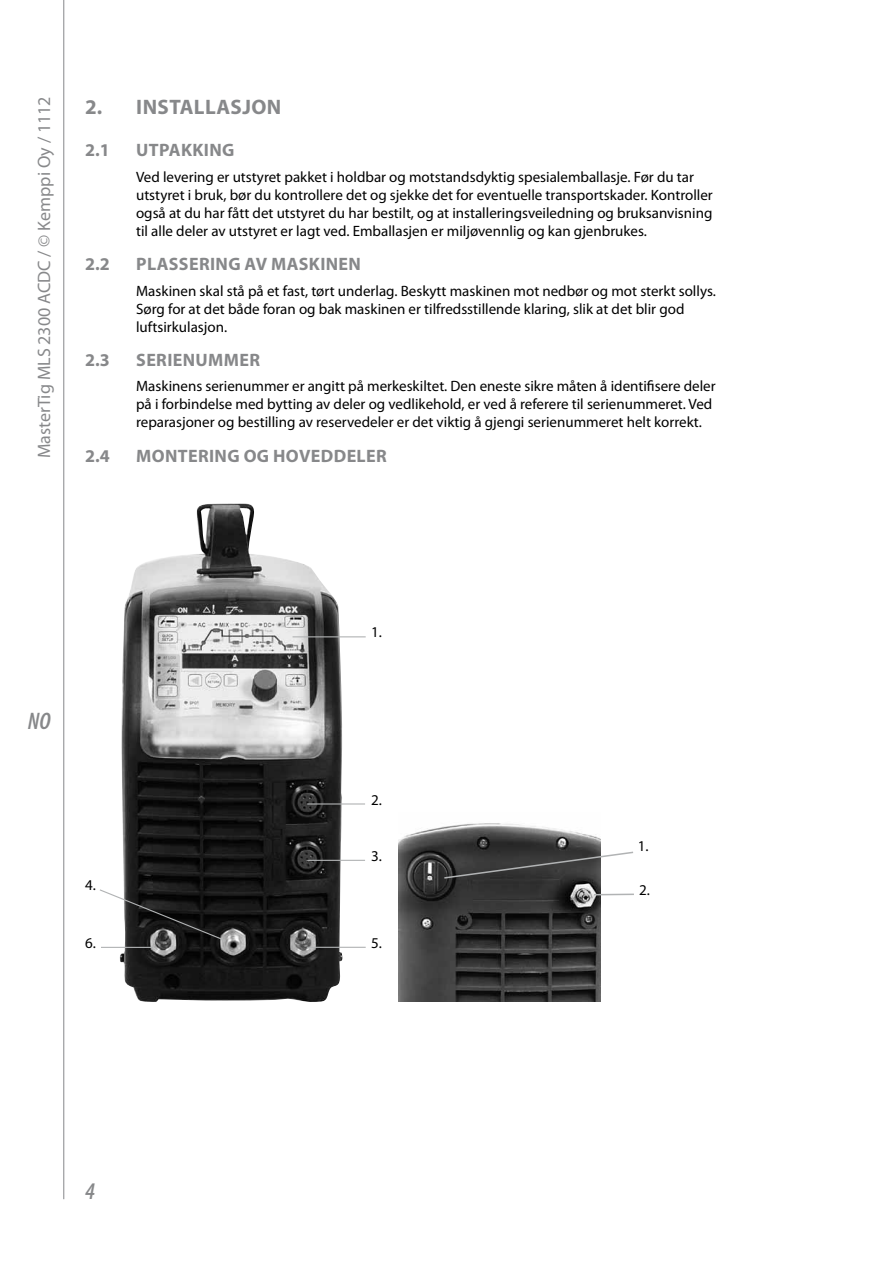
<style>
.page{position:relative;width:893px;height:1263px;background:#fff}
.page>*{position:absolute;margin:0;border:0;box-sizing:border-box;transform-origin:0 0}
.t1{font:italic 600 condensed 24px "Myriad Pro";color:#87888a}
.t2{font:700 21px "Myriad Pro";color:#87888a}
.t3{font:700 18px "Myriad Pro";letter-spacing:.02em;color:#87888a}
.t4{font:18px "Myriad Pro";color:#87888a}
.t5{font:15px/18px "Myriad Pro";color:#000}
</style>
<div class="page">
<img style="left:398px;top:823px;width:203px;height:178px">
<svg style="left:443px;top:851px;width:190px;height:29px"></svg>
<hr style="left:594px;top:893px;width:40px;height:2px;background:#b1b3b4">
<img style="left:119px;top:503px;width:225px;height:499px">
<hr style="left:101px;top:947px;width:52px;height:1px;background:#b1b3b4">
<svg style="left:100px;top:888px;width:127px;height:54px"></svg>
<hr style="left:307px;top:860px;width:58px;height:1px;background:#b1b3b4">
<hr style="left:307px;top:947px;width:59px;height:1px;background:#b1b3b4">
<hr style="left:307px;top:803px;width:58px;height:1px;background:#b1b3b4">
<hr style="left:293px;top:636px;width:73px;height:1px;background:#b1b3b4">
<hr style="left:63px;top:0;width:1px;height:1199px;background:#87888a">
<p class="t4" style="left:33px;top:458px;width:363px;rotate:-90deg">MasterTig MLS 2300 ACDC / © Kemppi Oy / 1112</p>
<h2 class="t2" style="left:85px;top:93px;width:108px">2. INSTALLAS</h2>
<h2 class="t2" style="left:242px;top:93px;width:24px">JON</h2>
<p class="t3" style="left:85px;top:139px;width:26px">2.1</p>
<p class="t3" style="left:136px;top:139px;width:100px">UTPAKKING</p>
<p class="t5" style="left:136px;top:168px;width:578px">Ved levering er utstyret pakket i holdbar og motstandsdyktig spesialemballasje. Før du tar utstyret i bruk, bør du kontrollere det og sjekke det for eventuelle transportskader. Kontroller også at du har fått det utstyret du har bestilt, og at installeringsveiledning og bruksanvisning til alle deler av utstyret er lagt ved. Emballasjen er miljøvennlig og kan gjenbrukes.</p>
<p class="t3" style="left:85px;top:252px;width:26px">2.2</p>
<p class="t3" style="left:136px;top:252px;width:226px">PLASSERING AV MASKINEN</p>
<p class="t5" style="left:136px;top:281px;width:581px">Maskinen skal stå på et fast, tørt underlag. Beskytt maskinen mot nedbør og mot sterkt sollys.<br>Sørg for at det både foran og bak maskinen er tilfredsstillende klaring, slik at det blir god luftsirkulasjon.</p>
<p class="t3" style="left:85px;top:348px;width:26px">2.3</p>
<p class="t3" style="left:136px;top:348px;width:87px">SERIENUMME</p>
<p class="t3" style="left:249px;top:348px;width:12px">R</p>
<p class="t5" style="left:136px;top:377px;width:581px">Maskinens serienummer er angitt på merkeskiltet. Den eneste sikre måten å identifisere deler på i forbindelse med bytting av deler og vedlikehold, er ved å referere til serienummeret. Ved reparasjoner og bestilling av reservedeler er det viktig å gjengi serienummeret helt korrekt.</p>
<p class="t3" style="left:85px;top:444px;width:26px">2.4</p>
<p class="t3" style="left:136px;top:444px;width:252px">MONTERING OG HOVEDDELER</p>
<h1 class="t1" style="left:28px;top:706px;width:24px">NO</h1>
<p class="t5" style="left:371px;top:623px;width:12px">1.</p>
<p class="t5" style="left:371px;top:791px;width:12px">2.</p>
<p class="t5" style="left:85px;top:875px;width:12px">4.</p>
<p class="t5" style="left:371px;top:846px;width:12px">3.</p>
<p class="t5" style="left:85px;top:934px;width:12px">6.</p>
<p class="t5" style="left:371px;top:934px;width:12px">5.</p>
<p class="t5" style="left:638px;top:836px;width:12px">1.</p>
<p class="t5" style="left:639px;top:880px;width:12px">2.</p>
<h1 class="t1" style="left:85px;top:1176px;width:11px">4</h1>
</div>
